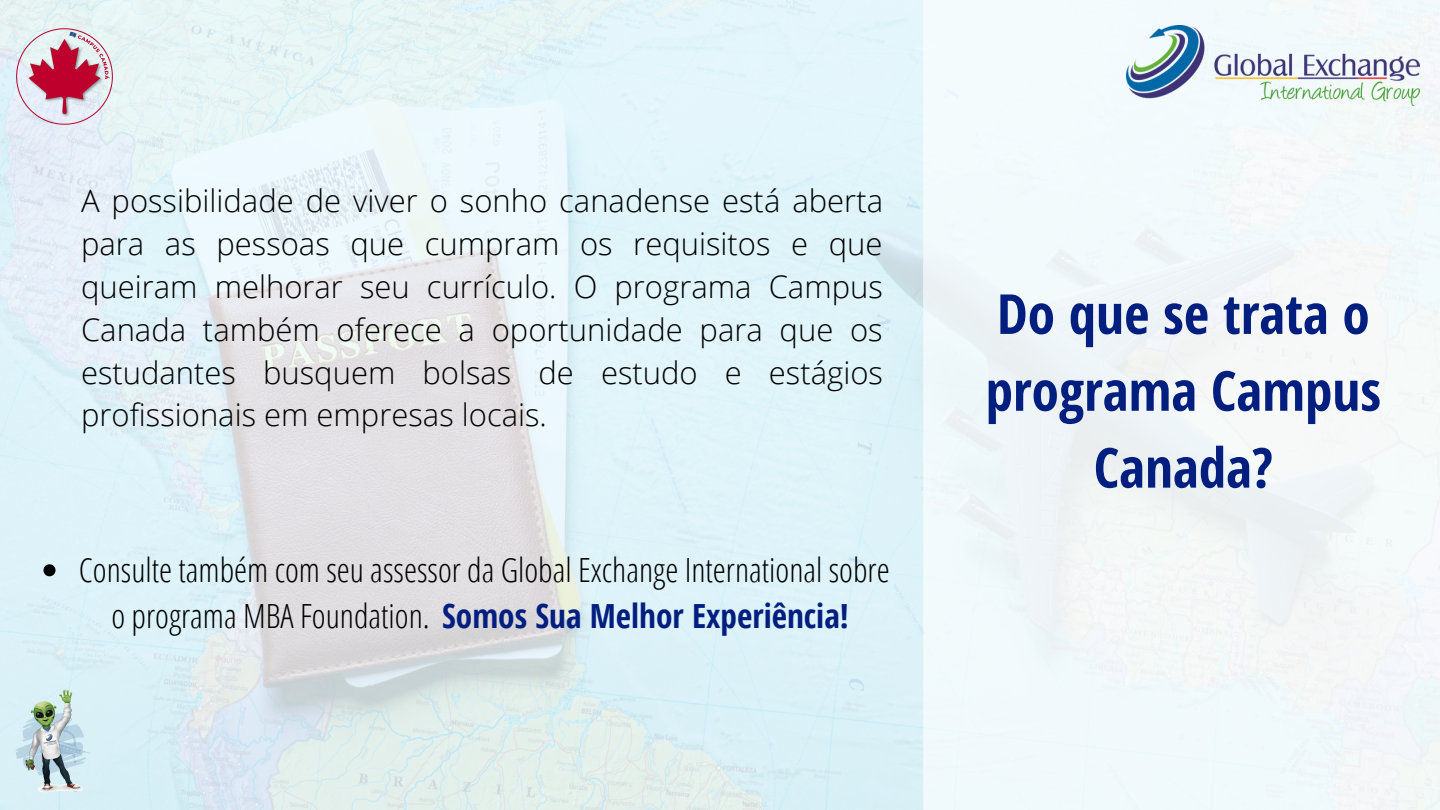
<style>
.page{position:relative;width:1440px;height:810px;background:#fff}
.page>*{position:absolute;margin:0;border:0;box-sizing:border-box;transform-origin:0 0}
.t1{font:700 55.2px/76.9px "Open Sans Hebrew Condensed";color:#021f80;text-align:center}
.t2{font:300 33.3px/46.5px "Open Sans Condensed";color:#000;text-align:center}
.t3{font:300 31px/42.8px "Open Sans";color:#000;text-align:justify}
.s1{font-weight:700;color:#021f80}
</style>
<div class="page">
<img style="left:0;top:0;width:923px;height:810px">
<div style="left:923px;top:0;width:517px;height:810px;background:#f2f9fa"></div>
<img style="left:1127px;top:26px;width:292px;height:79px">
<img style="left:15px;top:688px;width:78px;height:106px">
<svg style="left:43px;top:564px;width:12px;height:12px"></svg>
<img style="left:0;top:14px;width:145px;height:124px">
<p class="t3" style="left:81px;top:179px;width:804px">A possibilidade de viver o sonho canadense está aberta para as pessoas que cumpram os requisitos e que queiram melhorar seu currículo. O programa Campus Canada também oferece a oportunidade para que os estudantes busquem bolsas de estudo e estágios profissionais em empresas locais.</p>
<p class="t2" style="left:79px;top:545px;width:812px">Consulte também com seu assessor da Global Exchange International sobre o programa MBA Foundation. <span class="s1">Somos Sua Melhor Experiência!</span></p>
<p class="t1" style="left:986px;top:274px;width:397px">Do que se trata o programa Campus<br>Canada?</p>
</div>
